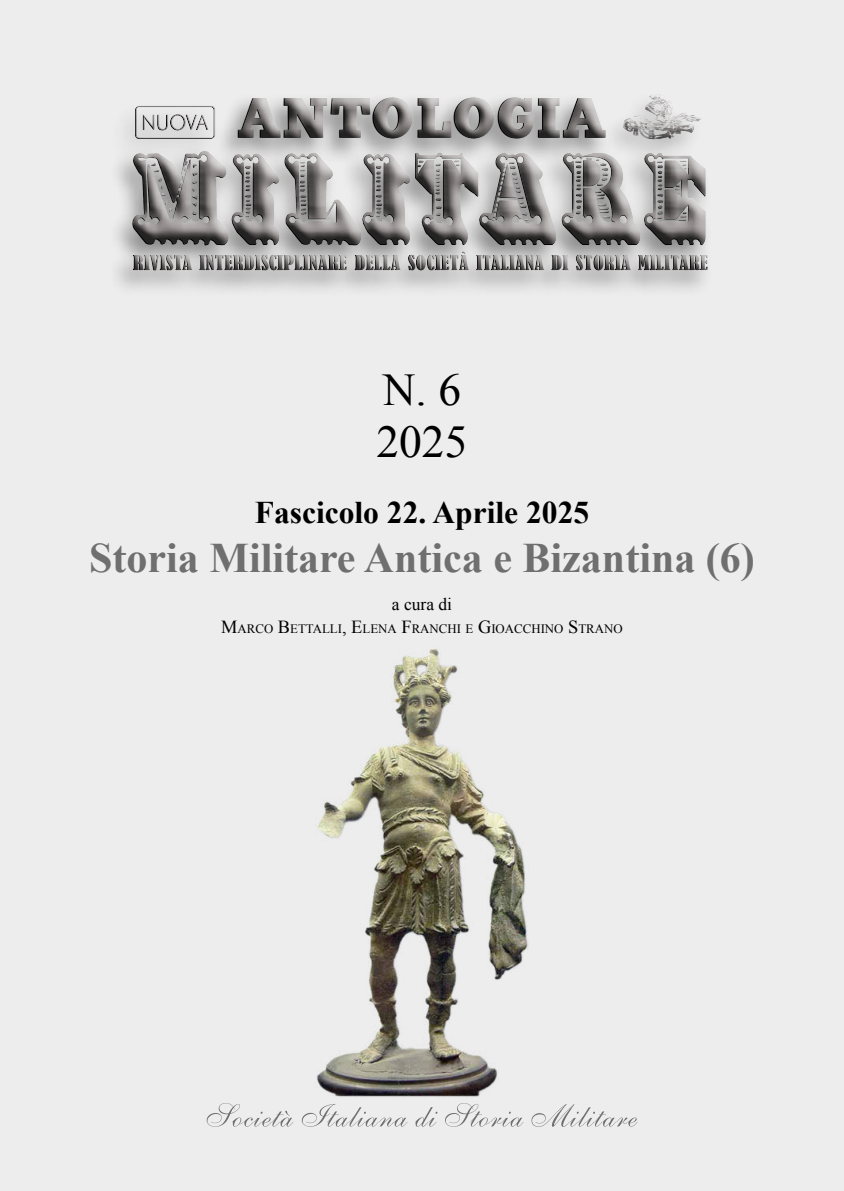
<style>
.page{position:relative;width:844px;height:1191px;background:#fff}
.page>*{position:absolute;margin:0;border:0;box-sizing:border-box;transform-origin:0 0}
.t1{font:45.5px/52.5px "Times New Roman";color:#000}
.t2{font:700 42px "Times New Roman";color:#706f6f}
.t3{font:700 31.5px "Times New Roman";color:#000}
.t4{font:300 21.53px "Futura BT";letter-spacing:-.01em;color:#8d8887;scale:.9 1}
.t5{font:condensed 19.25px "Bernard";letter-spacing:.03em;color:#8d8887}
.t6{font:17.5px "Times New Roman";color:#000}
.t7{font:12.78px "Times New Roman";color:#000}
.s1{font-size:18.38px}
</style>
<div class="page">
<div style="left:0;top:0;width:843px;height:1191px;background:#ededed"></div>
<div style="left:108px;top:91px;width:605px;height:207px;background:#000;opacity:.45"></div>
<div style="left:121px;top:90px;width:594px;height:187px;background:#000;opacity:.75"></div>
<svg style="left:207px;top:1103px;width:430px;height:23px"></svg>
<img style="left:317px;top:649px;width:211px;height:448px">
<p class="t4" style="left:142px;top:109px;width:75px">NUOVA</p>
<p class="t5" style="left:133px;top:251px;width:576px">RIVISTA INTERDISCIPLINARE DELLA SOCIETÀ ITALIANA DI STORIA MILITARE</p>
<h1 class="t1" style="left:376px;top:362px;width:92px">N. 6<br>2025</h1>
<h3 class="t3" style="left:255px;top:491px;width:336px">Fascicolo 22. Aprile 2025</h3>
<h2 class="t2" style="left:89px;top:528px;width:667px">Storia Militare Antica e Bizantina (6)</h2>
<p class="t6" style="left:392px;top:593px;width:62px">a cura di</p>
<p class="t7" style="left:221px;top:620px;width:403px"><span class="s1">M</span>ARCO <span class="s1">B</span>ETTALLI<span class="s1">, E</span>LENA <span class="s1">F</span>RANCHI E <span class="s1">G</span>IOACCHINO <span class="s1">S</span>TRANO</p>
</div>
